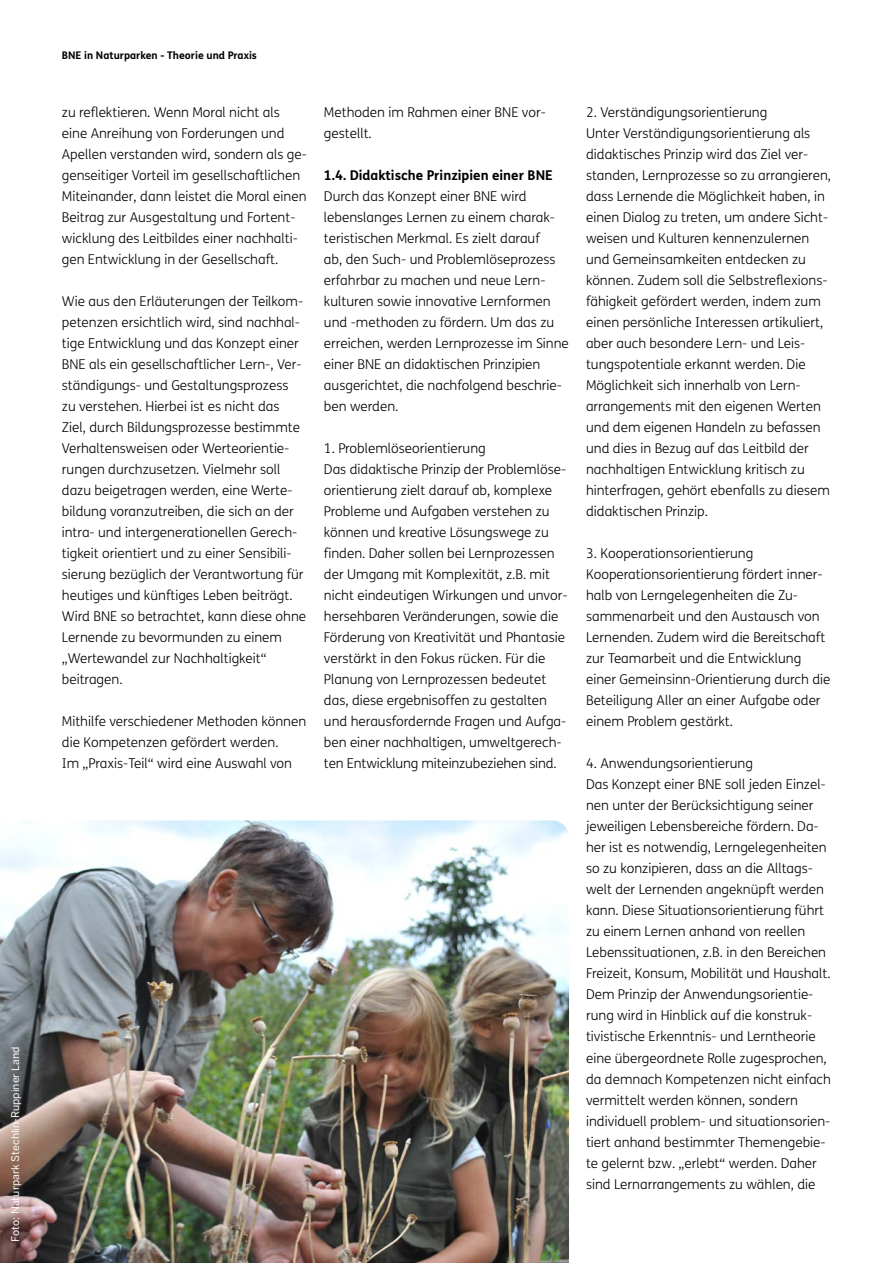
<style>
.page{position:relative;width:893px;height:1263px;background:#fff}
.page>*{position:absolute;margin:0;border:0;box-sizing:border-box;transform-origin:0 0}
.t1{font:300 13.5px/21px "FS Me";color:#000}
.t2{font:700 13.5px "FS Me";color:#000}
.t3{font:10.5px "Benton Sans";color:#fff}
.t4{font:700 10.5px "FS Me";color:#000}
</style>
<div class="page">
<img style="left:0;top:820px;width:569px;height:443px">
<p class="t3" style="left:9px;top:1242px;width:196px;rotate:-90deg">Foto: Naturpark Stechlin-Ruppiner Land</p>
<p class="t4" style="left:62px;top:47px;width:197px">BNE in Naturparken - Theorie und Praxis</p>
<p class="t1" style="left:62px;top:101px;width:247px">zu reflektieren. Wenn Moral nicht als eine Anreihung von Forderungen und Apellen verstanden wird, sondern als ge&shy;genseitiger Vorteil im gesellschaftlichen Miteinander, dann leistet die Moral einen Beitrag zur Ausgestaltung und Fortent&shy;wicklung des Leitbildes einer nachhalti&shy;gen Entwicklung in der Gesellschaft.</p>
<p class="t1" style="left:62px;top:290px;width:246px">Wie aus den Erläuterungen der Teilkom&shy;petenzen ersichtlich wird, sind nachhal&shy;tige Entwicklung und das Konzept einer BNE als ein gesellschaftlicher Lern-, Ver&shy;ständigungs- und Gestaltungsprozess<br>zu verstehen. Hierbei ist es nicht das Ziel, durch Bildungsprozesse bestimmte Verhaltensweisen oder Werteorientie&shy;rungen durchzusetzen. Vielmehr soll dazu beigetragen werden, eine Werte&shy;bildung voranzutreiben, die sich an der intra- und intergenerationellen Gerech&shy;tigkeit orientiert und zu einer Sensibili&shy;sierung bezüglich der Verantwortung für heutiges und künftiges Leben beiträgt.<br>Wird BNE so betrachtet, kann diese ohne Lernende zu bevormunden zu einem „Wertewandel zur Nachhaltigkeit“ beitragen.</p>
<p class="t1" style="left:62px;top:710px;width:246px">Mithilfe verschiedener Methoden können die Kompetenzen gefördert werden.<br>Im „Praxis-Teil“ wird eine Auswahl von</p>
<p class="t1" style="left:324px;top:101px;width:223px">Methoden im Rahmen einer BNE vor&shy;gestellt.</p>
<p class="t2" style="left:324px;top:165px;width:230px">1.4. Didaktische Prinzipien einer BNE</p>
<p class="t1" style="left:324px;top:185px;width:246px">Durch das Konzept einer BNE wird lebenslanges Lernen zu einem charak&shy;teristischen Merkmal. Es zielt darauf<br>ab, den Such- und Problemlöseprozess erfahrbar zu machen und neue Lern&shy;kulturen sowie innovative Lernformen und -methoden zu fördern. Um das zu erreichen, werden Lernprozesse im Sinne einer BNE an didaktischen Prinzipien ausgerichtet, die nachfolgend beschrie&shy;ben werden.</p>
<p class="t1" style="left:324px;top:437px;width:245px">1. Problemlöseorientierung<br>Das didaktische Prinzip der Problemlöse&shy;orientierung zielt darauf ab, komplexe Probleme und Aufgaben verstehen zu können und kreative Lösungswege zu finden. Daher sollen bei Lernprozessen der Umgang mit Komplexität, z.B. mit nicht eindeutigen Wirkungen und unvor&shy;hersehbaren Veränderungen, sowie die Förderung von Kreativität und Phantasie verstärkt in den Fokus rücken. Für die Planung von Lernprozessen bedeutet das, diese ergebnisoffen zu gestalten und herausfordernde Fragen und Aufga&shy;ben einer nachhaltigen, umweltgerech&shy;ten Entwicklung miteinzubeziehen sind.</p>
<p class="t1" style="left:586px;top:102px;width:247px">2. Verständigungsorientierung<br>Unter Verständigungsorientierung als didaktisches Prinzip wird das Ziel ver&shy;standen, Lernprozesse so zu arrangieren, dass Lernende die Möglichkeit haben, in einen Dialog zu treten, um andere Sicht&shy;weisen und Kulturen kennenzulernen und Gemeinsamkeiten entdecken zu können. Zudem soll die Selbstreflexions&shy;fähigkeit gefördert werden, indem zum einen persönliche Interessen artikuliert, aber auch besondere Lern- und Leis&shy;tungspotentiale erkannt werden. Die Möglichkeit sich innerhalb von Lern&shy;arrangements mit den eigenen Werten und dem eigenen Handeln zu befassen und dies in Bezug auf das Leitbild der nachhaltigen Entwicklung kritisch zu hinterfragen, gehört ebenfalls zu diesem didaktischen Prinzip.</p>
<p class="t1" style="left:586px;top:543px;width:246px">3. Kooperationsorientierung Kooperationsorientierung fördert inner&shy;halb von Lerngelegenheiten die Zu&shy;sammenarbeit und den Austausch von Lernenden. Zudem wird die Bereitschaft zur Teamarbeit und die Entwicklung einer Gemeinsinn-Orientierung durch die Beteiligung Aller an einer Aufgabe oder einem Problem gestärkt.</p>
<p class="t1" style="left:586px;top:753px;width:246px">4. Anwendungsorientierung<br>Das Konzept einer BNE soll jeden Einzel&shy;nen unter der Berücksichtigung seiner jeweiligen Lebensbereiche fördern. Da&shy;her ist es notwendig, Lerngelegenheiten so zu konzipieren, dass an die Alltags&shy;welt der Lernenden angeknüpft werden kann. Diese Situationsorientierung führt zu einem Lernen anhand von reellen Lebenssituationen, z.B. in den Bereichen Freizeit, Konsum, Mobilität und Haushalt.<br>Dem Prinzip der Anwendungsorientie&shy;rung wird in Hinblick auf die konstruk&shy;tivistische Erkenntnis- und Lerntheorie eine übergeordnete Rolle zugesprochen, da demnach Kompetenzen nicht einfach vermittelt werden können, sondern individuell problem- und situationsorien&shy;tiert anhand bestimmter Themengebie&shy;te gelernt bzw. „erlebt“ werden. Daher sind Lernarrangements zu wählen, die</p>
</div>
